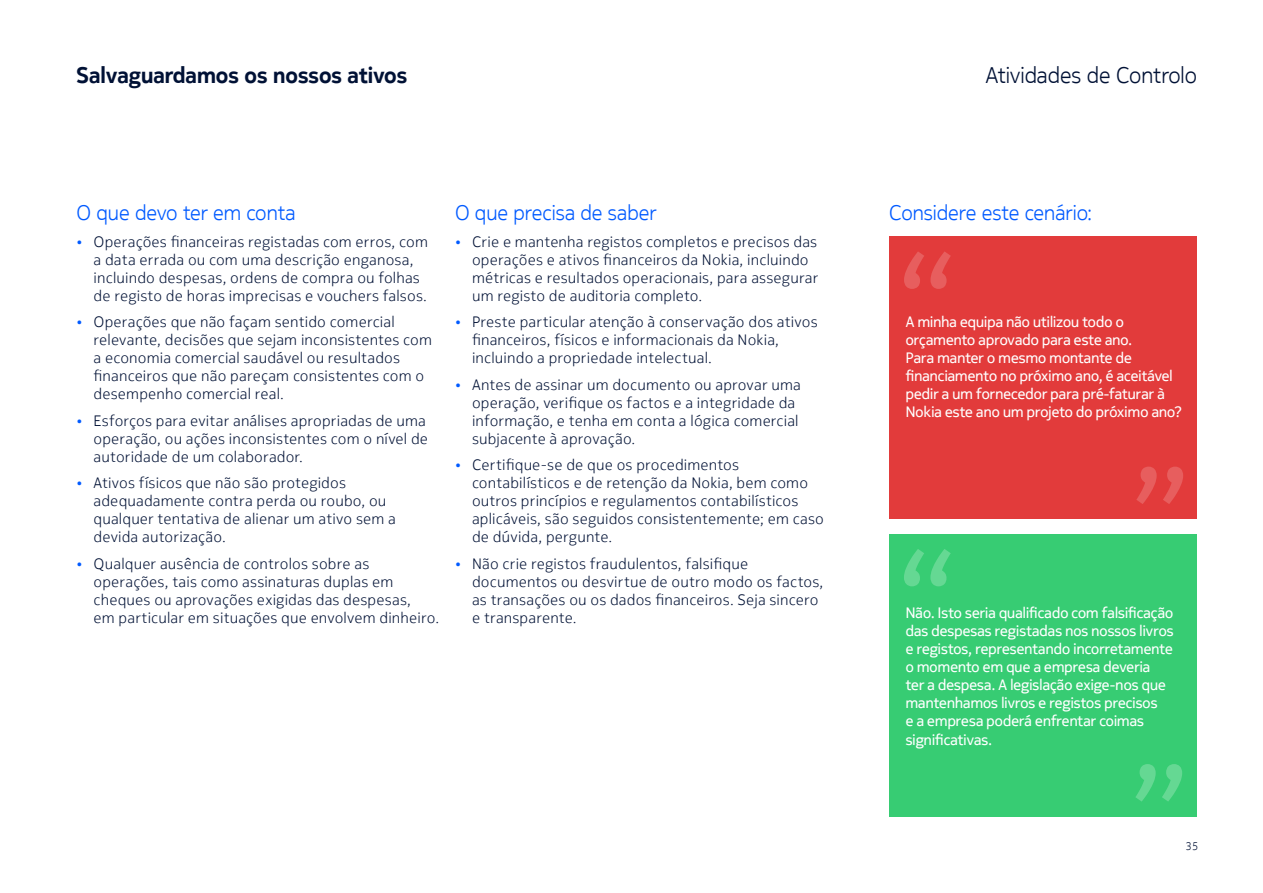
<style>
.page{position:relative;width:1263px;height:893px;background:#fff}
.page>*{position:absolute;margin:0;border:0;box-sizing:border-box;transform-origin:0 0}
.t1{font:700 22.5px "Nokia Pure Headline";color:#001135}
.t2{font:300 22.5px "Nokia Pure Headline";color:#001135}
.t3{font:300 21px "Nokia Pure Headline";color:#005aff}
.t4{font:300 15px/18px "Nokia Pure Text";letter-spacing:.01em;color:#001135}
.t5{font:15px/18px "Nokia Pure Headline";letter-spacing:.01em;color:#fff}
.t6{font:300 11.25px "Nokia Pure Text";color:#001135}
.s1{font-size:13.5px;color:#005aff}
</style>
<div class="page">
<div style="left:889px;top:534px;width:308px;height:282px;background:#37cc73"></div>
<div style="left:889px;top:237px;width:308px;height:282px;background:#e23b3b"></div>
<svg style="left:1136px;top:467px;width:47px;height:37px"></svg>
<svg style="left:1135px;top:764px;width:47px;height:37px"></svg>
<svg style="left:904px;top:251px;width:47px;height:38px"></svg>
<svg style="left:904px;top:549px;width:47px;height:37px"></svg>
<hr style="left:0;top:0;width:1px;height:498px;background:#ccc">
<h1 class="t1" style="left:77px;top:61px;width:332px">Salvaguardamos os nossos ativos</h1>
<h2 class="t3" style="left:77px;top:200px;width:220px">O que devo ter em conta</h2>
<p class="t4" style="left:94px;top:232px;width:336px;text-indent:-17px"><span class="s1">•</span> Operações financeiras registadas com erros, com a data errada ou com uma descrição enganosa, incluindo despesas, ordens de compra ou folhas de registo de horas imprecisas e vouchers falsos.</p>
<p class="t4" style="left:94px;top:313px;width:340px;text-indent:-17px"><span class="s1">•</span> Operações que não façam sentido comercial relevante, decisões que sejam inconsistentes com a economia comercial saudável ou resultados financeiros que não pareçam consistentes com o desempenho comercial real.</p>
<p class="t4" style="left:94px;top:411px;width:336px;text-indent:-17px"><span class="s1">•</span> Esforços para evitar análises apropriadas de uma operação, ou ações inconsistentes com o nível de autoridade de um colaborador.</p>
<p class="t4" style="left:94px;top:474px;width:304px;text-indent:-17px"><span class="s1">•</span> Ativos físicos que não são protegidos adequadamente contra perda ou roubo, ou qualquer tentativa de alienar um ativo sem a devida autorização.</p>
<p class="t4" style="left:94px;top:554px;width:347px;text-indent:-17px"><span class="s1">•</span> Qualquer ausência de controlos sobre as operações, tais como assinaturas duplas em cheques ou aprovações exigidas das despesas,<br>em particular em situações que envolvem dinheiro.</p>
<h2 class="t3" style="left:455px;top:200px;width:203px">O que precisa de saber</h2>
<p class="t4" style="left:472px;top:232px;width:348px;text-indent:-17px"><span class="s1">•</span> Crie e mantenha registos completos e precisos das operações e ativos financeiros da Nokia, incluindo métricas e resultados operacionais, para assegurar um registo de auditoria completo.</p>
<p class="t4" style="left:472px;top:313px;width:347px;text-indent:-17px"><span class="s1">•</span> Preste particular atenção à conservação dos ativos financeiros, físicos e informacionais da Nokia, incluindo a propriedade intelectual.</p>
<p class="t4" style="left:472px;top:375px;width:330px;text-indent:-17px"><span class="s1">•</span> Antes de assinar um documento ou aprovar uma operação, verifique os factos e a integridade da informação, e tenha em conta a lógica comercial subjacente à aprovação.</p>
<p class="t4" style="left:472px;top:456px;width:353px;text-indent:-17px"><span class="s1">•</span> Certifique-se de que os procedimentos contabilísticos e de retenção da Nokia, bem como outros princípios e regulamentos contabilísticos aplicáveis, são seguidos consistentemente; em caso de dúvida, pergunte.</p>
<p class="t4" style="left:472px;top:554px;width:353px;text-indent:-17px"><span class="s1">•</span> Não crie registos fraudulentos, falsifique documentos ou desvirtue de outro modo os factos, as transações ou os dados financeiros. Seja sincero e transparente.</p>
<h1 class="t2" style="left:986px;top:61px;width:213px">Atividades de Controlo</h1>
<h2 class="t3" style="left:889px;top:200px;width:205px">Considere este cenário:</h2>
<p class="t5" style="left:906px;top:312px;width:278px">A minha equipa não utilizou todo o orçamento aprovado para este ano.<br>Para manter o mesmo montante de financiamento no próximo ano, é aceitável pedir a um fornecedor para pré-faturar à Nokia este ano um projeto do próximo ano?</p>
<p class="t5" style="left:906px;top:604px;width:269px">Não. Isto seria qualificado com falsificação das despesas registadas nos nossos livros e registos, representando incorretamente o momento em que a empresa deveria<br>ter a despesa. A legislação exige-nos que mantenhamos livros e registos precisos<br>e a empresa poderá enfrentar coimas significativas.</p>
<p class="t6" style="left:1185px;top:839px;width:14px">35</p>
</div>
